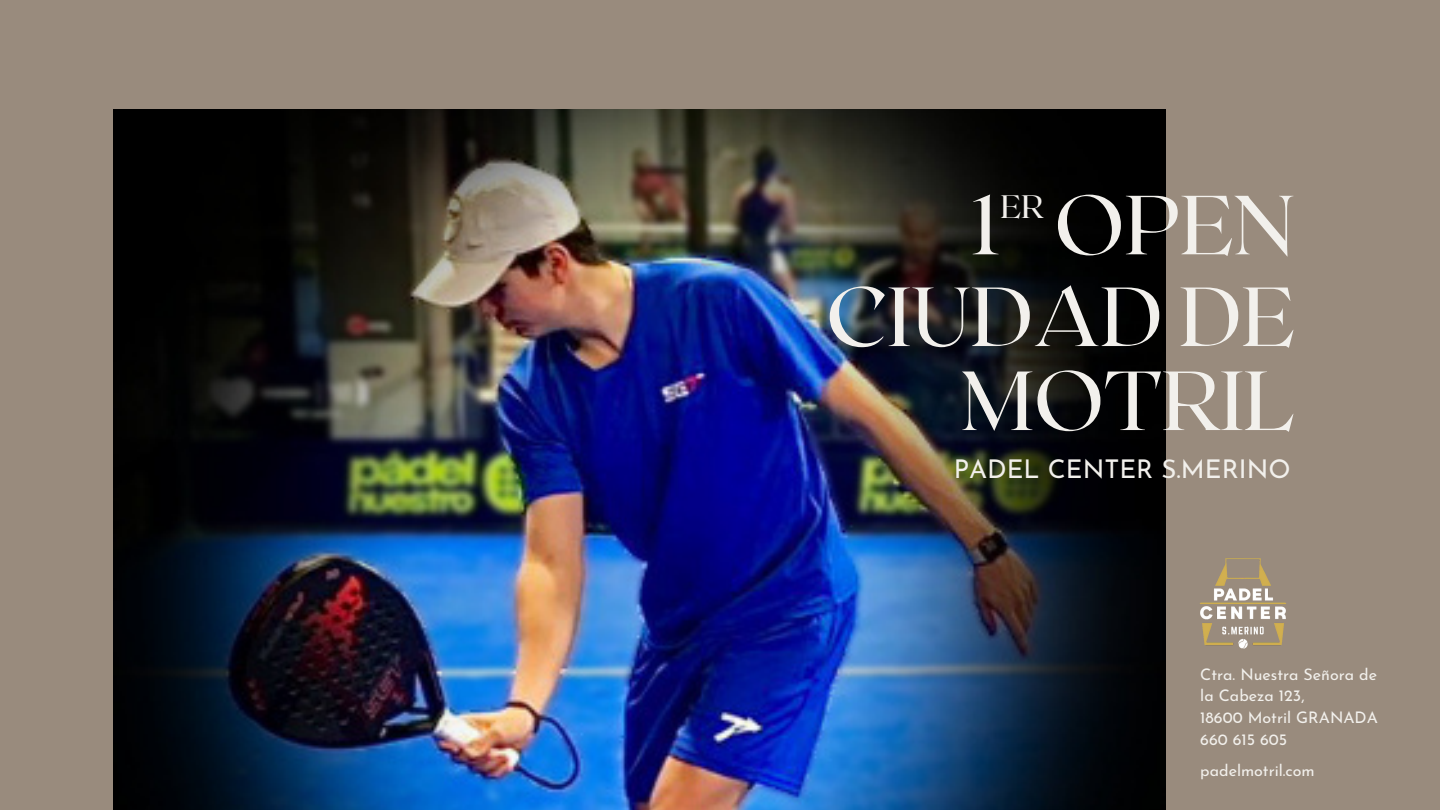
<style>
.page{position:relative;width:1440px;height:810px;background:#998b7d}
.page>*{position:absolute;margin:0;border:0;box-sizing:border-box;transform-origin:0 0}
.t1{font:83.6px/84px "Roxborough CF";color:#f2f0ec;text-align:right}
.t2{font:32.4px "Roxborough CF";color:#f2f0ec}
.t3{font:25.9px "Josefin Sans";color:#f2f0ec}
.t4{font:16px/21.8px "Josefin Sans";color:#f2f0ec}
</style>
<div class="page">
<img style="left:114px;top:109px;width:1051px;height:701px">
<img style="left:1200px;top:558px;width:86px;height:91px">
<p class="t1" style="left:973px;top:179px;width:27px">1</p>
<p class="t2" style="left:1000px;top:186px;width:45px">ER</p>
<h2 class="t1" style="left:1054px;top:179px;width:242px">OPEN</h2>
<p class="t1" style="left:826px;top:271px;width:470px">CIUDAD DE<br>MOTRIL</p>
<h1 class="t3" style="left:954px;top:459px;width:338px">PADEL CENTER S.MERINO</h1>
<h1 class="t4" style="left:1200px;top:665px;width:178px">Ctra. Nuestra Señora de la Cabeza 123,</h1>
<h3 class="t4" style="left:1200px;top:708px;width:179px">18600 Motril GRANADA</h3>
<p class="t4" style="left:1200px;top:730px;width:88px">660 615 605</p>
<p class="t4" style="left:1200px;top:761px;width:116px">padelmotril.com</p>
</div>
